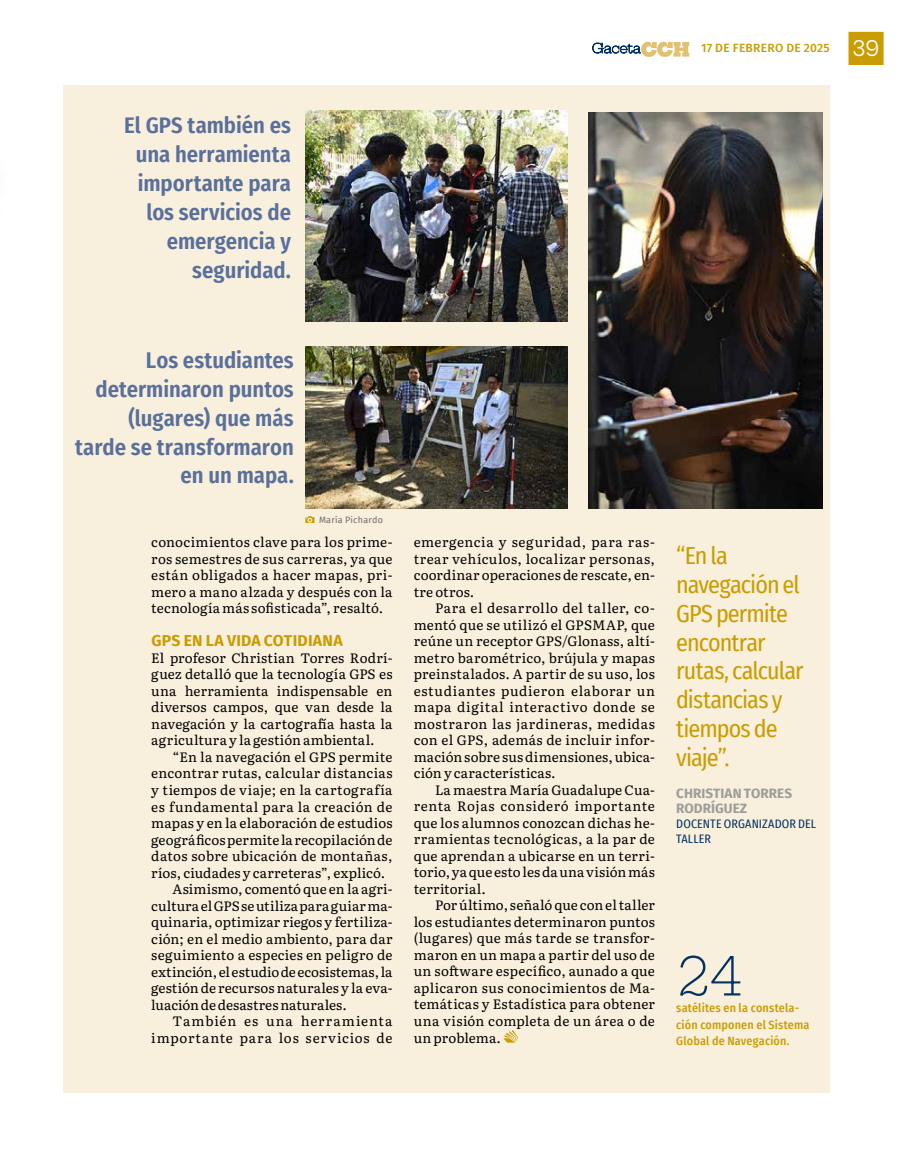
<style>
.page{position:relative;width:915px;height:1170px;background:#fff}
.page>*{position:absolute;margin:0;border:0;box-sizing:border-box;transform-origin:0 0}
.t1{font:300 52.5px "Hepta Slab";color:#003263}
.t2{font:24px/28.8px "Fira Sans Condensed";letter-spacing:-.04em;color:#c99d00}
.t3{font:600 22.5px/28.8px "Fira Sans Condensed";color:#5a709c;text-align:right}
.t4{font:700 15.75px "Fira Sans";letter-spacing:.015em;color:#c99d00}
.t5{font:13.5px/16.5px "Literata 18 pt";letter-spacing:.015em;color:#000;text-align:justify}
.t6{font:13.5px "Literata 18 pt";letter-spacing:.035em;color:#000}
.t7{font:13.5px "Literata 18 pt";letter-spacing:.06em;color:#000}
.t8{font:700 13.5px/15px "Fira Sans";letter-spacing:.005em;color:#9d9d9c}
.t9{font:13.5px "Literata 18 pt";letter-spacing:.065em;color:#000}
.t10{font:500 12px/16.5px "Fira Sans Condensed";letter-spacing:.015em;color:#c99d00}
.t11{font:12px/15px "Fira Sans Condensed";letter-spacing:.01em;color:#003263}
.t12{font:500 12px "Fira Sans";letter-spacing:.02em;color:#c99d00}
.t13{font:9px "Fira Sans";letter-spacing:.025em;color:#706f6f}
.s1{font-family:"Hepta Slab";font-weight:400;font-size:21px;color:#fff}
</style>
<div class="page">
<div style="left:64px;top:85px;width:765px;height:1007px;background:#f8efdc"></div>
<img style="left:305px;top:347px;width:262px;height:161px">
<img style="left:305px;top:111px;width:262px;height:210px">
<img style="left:588px;top:112px;width:234px;height:396px">
<svg style="left:503px;top:1030px;width:15px;height:12px"></svg>
<svg style="left:305px;top:516px;width:9px;height:7px"></svg>
<svg style="left:592px;top:41px;width:97px;height:16px"></svg>
<div style="left:848px;top:32px;width:35px;height:33px;background:#c99d00"></div>
<h3 class="t3" style="left:124px;top:110px;width:168px">El GPS también es una herramienta importante para los servicios de emergencia y seguridad.</h3>
<p class="t12" style="left:701px;top:39px;width:179px">17 DE FEBRERO DE 2025 <span class="s1">39</span></p>
<h3 class="t3" style="left:75px;top:344px;width:220px">Los estudiantes determinaron puntos (lugares) que más tarde se transformaron en un mapa.</h3>
<p class="t13" style="left:319px;top:513px;width:65px">María Pichardo</p>
<p class="t5" style="left:151px;top:533px;width:242px">conocimientos clave para los prime&shy;ros semestres de sus carreras, ya que están obligados a hacer mapas, pri&shy;mero a mano alzada y después con la tecnología más sofisticada”, resaltó.</p>
<p class="t4" style="left:151px;top:627px;width:193px">GPS EN LA VIDA COTIDIANA</p>
<p class="t5" style="left:151px;top:648px;width:242px">El profesor Christian Torres Rodrí&shy;guez detalló que la tecnología GPS es una herramienta indispensable en diversos campos, que van desde la navegación y la cartografía hasta la agricultura y la gestión ambiental.</p>
<p class="t5" style="left:172px;top:747px;width:221px">“En la navegación el GPS permite</p>
<p class="t6" style="left:151px;top:763px;width:242px">encontrar rutas, calcular distancias</p>
<p class="t5" style="left:151px;top:780px;width:242px">y tiempos de viaje; en la cartografía</p>
<p class="t6" style="left:151px;top:796px;width:242px">es fundamental para la creación de</p>
<p class="t5" style="left:151px;top:813px;width:242px">mapas y en la elaboración de estudios</p>
<p class="t5" style="left:151px;top:830px;width:242px">geográficos permite la recopilación de</p>
<p class="t5" style="left:151px;top:846px;width:242px">datos sobre ubicación de montañas,</p>
<p class="t5" style="left:151px;top:863px;width:235px">ríos, ciudades y carreteras”, explicó.</p>
<p class="t5" style="left:172px;top:879px;width:221px">Asimismo, comentó que en la agri-</p>
<p class="t5" style="left:151px;top:896px;width:242px">cultura el GPS se utiliza para guiar ma-</p>
<p class="t5" style="left:151px;top:912px;width:242px">quinaria, optimizar riegos y fertiliza-</p>
<p class="t5" style="left:151px;top:929px;width:242px">ción; en el medio ambiento, para dar</p>
<p class="t5" style="left:151px;top:945px;width:242px">seguimiento a especies en peligro de</p>
<p class="t5" style="left:151px;top:962px;width:242px">extinción, el estudio de ecosistemas, la</p>
<p class="t5" style="left:151px;top:978px;width:242px">gestión de recursos naturales y la eva-</p>
<p class="t5" style="left:151px;top:995px;width:197px">luación de desastres naturales.</p>
<p class="t9" style="left:172px;top:1010px;width:221px">También es una herramienta</p>
<p class="t7" style="left:151px;top:1027px;width:242px">importante para los servicios de</p>
<p class="t5" style="left:413px;top:533px;width:242px">emergencia y seguridad, para ras&shy;trear vehículos, localizar personas, coordinar operaciones de rescate, en&shy;tre otros.</p>
<p class="t5" style="left:413px;top:599px;width:242px;text-indent:21px">Para el desarrollo del taller, co&shy;mentó que se utilizó el GPSMAP, que reúne un receptor GPS/Glonass, altí&shy;metro barométrico, brújula y mapas preinstalados. A partir de su uso, los estudiantes pudieron elaborar un mapa digital interactivo donde se mostraron las jardineras, medidas con el GPS, además de incluir infor&shy;mación sobre sus dimensiones, ubica&shy;ción y características.</p>
<p class="t5" style="left:413px;top:780px;width:242px;text-indent:21px">La maestra María Guadalupe Cua&shy;renta Rojas consideró importante que los alumnos conozcan dichas he&shy;rramientas tecnológicas, a la par de que aprendan a ubicarse en un terri&shy;torio, ya que esto les da una visión más territorial.</p>
<p class="t5" style="left:413px;top:896px;width:242px;text-indent:21px">Por último, señaló que con el taller los estudiantes determinaron puntos (lugares) que más tarde se transfor&shy;maron en un mapa a partir del uso de un software específico, aunado a que aplicaron sus conocimientos de Ma&shy;temáticas y Estadística para obtener una visión completa de un área o de un problema.</p>
<h2 class="t2" style="left:676px;top:540px;width:129px">“En la navegación el<br>GPS permite encontrar rutas, calcular distancias y tiempos de viaje”.</h2>
<p class="t8" style="left:676px;top:784px;width:117px">CHRISTIAN TORRES<br>RODRÍGUEZ</p>
<p class="t11" style="left:676px;top:815px;width:141px">DOCENTE ORGANIZADOR DEL<br>TALLER</p>
<h1 class="t1" style="left:676px;top:931px;width:68px">24</h1>
<p class="t10" style="left:676px;top:998px;width:135px">satélites en la constela&shy;ción componen el Sistema<br>Global de Navegación.</p>
</div>
